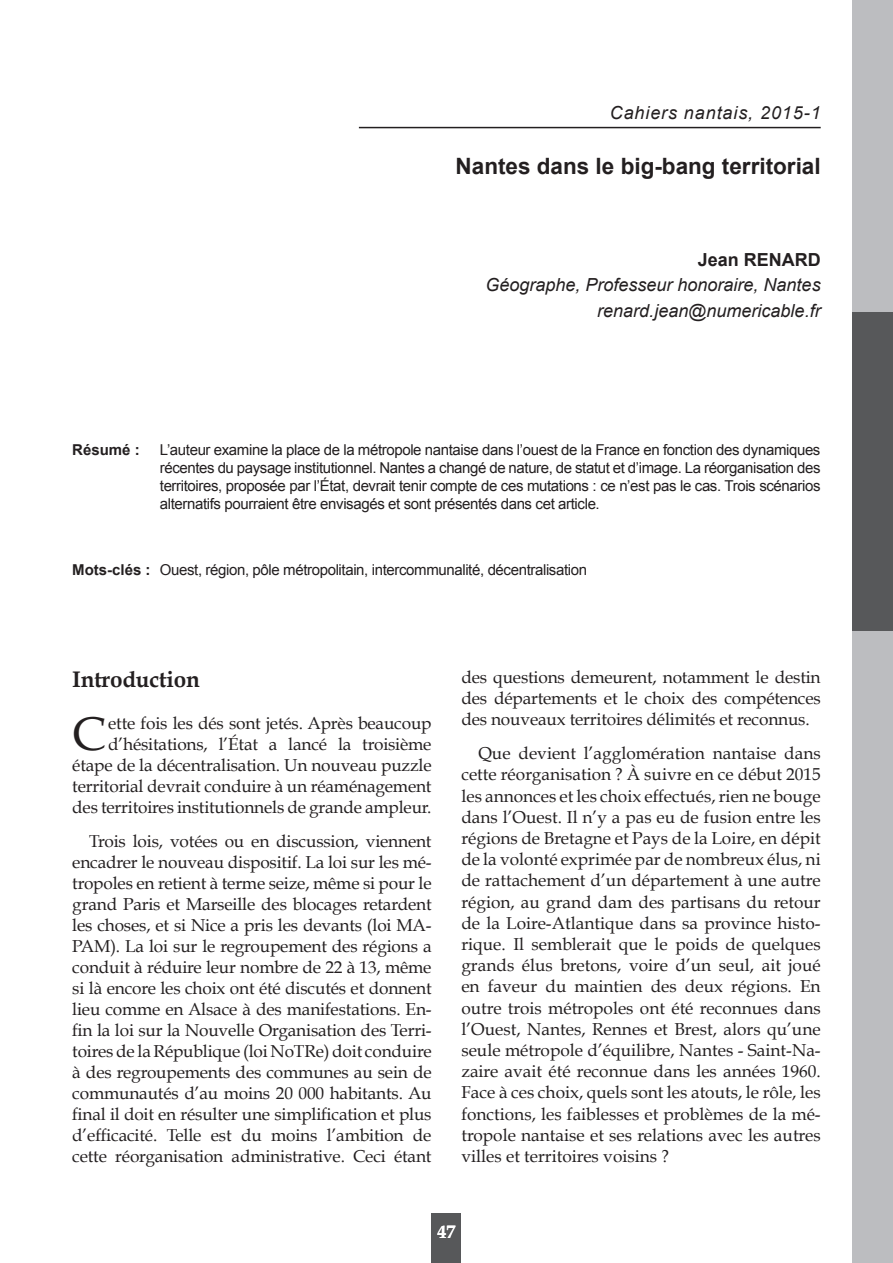
<style>
.page{position:relative;width:893px;height:1263px;background:#fff}
.page>*{position:absolute;margin:0;border:0;box-sizing:border-box;transform-origin:0 0}
.t1{font:47.4px "Book Antiqua";color:#231f20}
.t2{font:700 22.5px "Arial";color:#231f20}
.t3{font:700 22.5px "Book Antiqua";letter-spacing:-.01em;color:#231f20}
.t4{font:italic 18px/25.2px "Arial";color:#231f20;text-align:right}
.t5{font:italic 18px "Arial";letter-spacing:.05em;color:#231f20}
.t6{font:700 18px "Arial";color:#231f20}
.t7{font:700 18px "Book Antiqua";color:#fff}
.t8{font:17.25px/21px "Book Antiqua";letter-spacing:-.01em;color:#231f20;text-align:justify}
.t9{font:15px/18px "Arial";letter-spacing:-.025em;color:#231f20;text-align:justify}
.t10{font:700 15px "Arial";color:#231f20}
</style>
<div class="page">
<hr style="left:359px;top:127px;width:462px;height:1px;background:#231f20">
<div style="left:853px;top:0;width:40px;height:312px;background:#bcbdc0"></div>
<div style="left:853px;top:312px;width:40px;height:319px;background:#57585a"></div>
<div style="left:853px;top:631px;width:40px;height:319px;background:#bcbdc0"></div>
<div style="left:853px;top:950px;width:40px;height:313px;background:#bcbdc0"></div>
<div style="left:432px;top:1214px;width:29px;height:49px;background:#57585a"></div>
<p class="t5" style="left:610px;top:101px;width:212px">Cahiers nantais, 2015-1</p>
<h2 class="t2" style="left:456px;top:151px;width:367px">Nantes dans le big-bang territorial</h2>
<p class="t6" style="left:698px;top:248px;width:125px">Jean RENARD</p>
<p class="t4" style="left:485px;top:273px;width:337px">Géographe, Professeur honoraire, Nantes renard.jean@numericable.fr</p>
<p class="t10" style="left:72px;top:440px;width:69px">Résumé :</p>
<p class="t9" style="left:160px;top:441px;width:662px">L’auteur examine la place de la métropole nantaise dans l’ouest de la France en fonction des dynamiques récentes du paysage institutionnel. Nantes a changé de nature, de statut et d’image. La réorganisation des territoires, proposée par l’État, devrait tenir compte de ces mutations : ce n’est pas le cas. Trois scénarios alternatifs pourraient être envisagés et sont présentés dans cet article.</p>
<p class="t10" style="left:72px;top:560px;width:80px">Mots-clés :</p>
<p class="t9" style="left:160px;top:561px;width:429px">Ouest, région, pôle métropolitain, intercommunalité, décentralisation</p>
<h2 class="t3" style="left:72px;top:666px;width:129px">Introduction</h2>
<h1 class="t1" style="left:72px;top:705px;width:35px">C</h1>
<p class="t8" style="left:72px;top:713px;width:361px;text-align:right">ette fois les dés sont jetés. Après beaucoup d’hésitations, l’État a lancé la troisième étape de la décentralisation. Un nouveau puzzle territorial devrait conduire à un réaménagement des territoires institutionnels de grande ampleur.</p>
<p class="t8" style="left:72px;top:831px;width:361px;text-indent:17px">Trois lois, votées ou en discussion, viennent encadrer le nouveau dispositif. La loi sur les mé&shy;tropoles en retient à terme seize, même si pour le grand Paris et Marseille des blocages retardent les choses, et si Nice a pris les devants (loi MA-PAM). La loi sur le regroupement des régions a conduit à réduire leur nombre de 22 à 13, même si là encore les choix ont été discutés et donnent lieu comme en Alsace à des manifestations. En&shy;fin la loi sur la Nouvelle Organisation des Terri&shy;toires de la République (loi NoTRe) doit conduire à des regroupements des communes au sein de communautés d’au moins 20 000 habitants. Au final il doit en résulter une simplification et plus d’efficacité. Telle est du moins l’ambition de cette réorganisation administrative. Ceci étant</p>
<p class="t8" style="left:461px;top:667px;width:361px">des questions demeurent, notamment le destin des départements et le choix des compétences des nouveaux territoires délimités et reconnus.</p>
<p class="t8" style="left:461px;top:743px;width:361px;text-indent:17px">Que devient l’agglomération nantaise dans cette réorganisation ? À suivre en ce début 2015 les annonces et les choix effectués, rien ne bouge dans l’Ouest. Il n’y a pas eu de fusion entre les régions de Bretagne et Pays de la Loire, en dépit de la volonté exprimée par de nombreux élus, ni de rattachement d’un département à une autre région, au grand dam des partisans du retour de la Loire-Atlantique dans sa province histo&shy;rique. Il semblerait que le poids de quelques grands élus bretons, voire d’un seul, ait joué en faveur du maintien des deux régions. En outre trois métropoles ont été reconnues dans l’Ouest, Nantes, Rennes et Brest, alors qu’une seule métropole d’équilibre, Nantes - Saint-Na&shy;zaire avait été reconnue dans les années 1960.<br>Face à ces choix, quels sont les atouts, le rôle, les fonctions, les faiblesses et problèmes de la mé&shy;tropole nantaise et ses relations avec les autres villes et territoires voisins ?</p>
<p class="t7" style="left:437px;top:1222px;width:19px">47</p>
</div>
